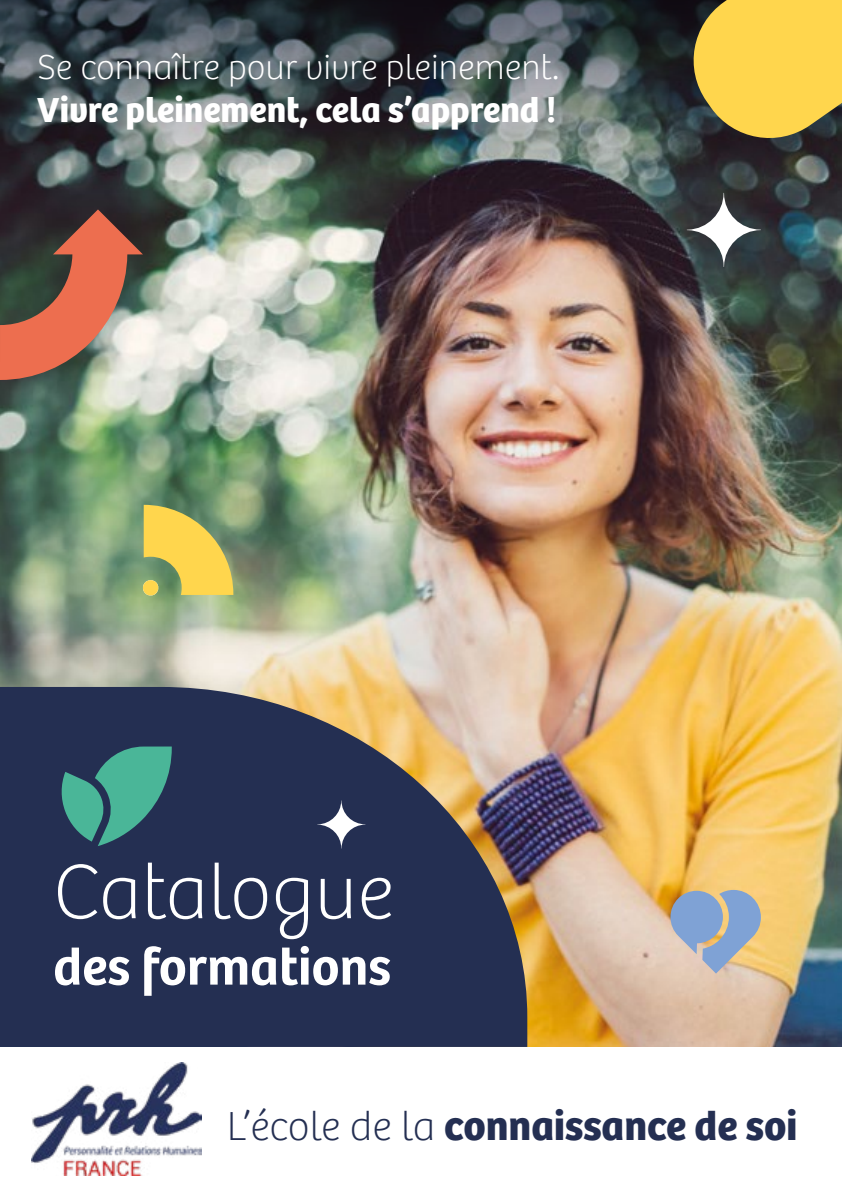
<style>
.page{position:relative;width:842px;height:1191px;background:#fff}
.page>*{position:absolute;margin:0;border:0;box-sizing:border-box;transform-origin:0 0}
.t1{font:100 80px "Bree";color:#fff}
.t2{font:600 53.2px "Bree";color:#fff}
.t3{font:700 42px "Bree";color:#242f52}
.t4{font:100 36px "Bree";color:#fff}
.t5{font:700 36px "Bree";color:#fff}
.s1{font-weight:100}
</style>
<div class="page">
<img style="left:0;top:322px;width:842px;height:725px">
<img style="left:0;top:0;width:842px;height:322px">
<img style="left:32px;top:1062px;width:170px;height:113px">
<svg style="left:0;top:209px;width:143px;height:171px;background:#976553"></svg>
<svg style="left:143px;top:505px;width:90px;height:90px;background:#ccbd58"></svg>
<svg style="left:684px;top:0;width:158px;height:148px;background:#c9ab45"></svg>
<svg style="left:687px;top:193px;width:74px;height:74px"></svg>
<svg style="left:670px;top:890px;width:91px;height:83px;background:#a9b0ba"></svg>
<svg style="left:0;top:687px;width:527px;height:360px;background:#3d4159"></svg>
<svg style="left:60px;top:746px;width:112px;height:100px;background:#397d7a"></svg>
<svg style="left:317px;top:800px;width:48px;height:48px"></svg>
<p class="t4" style="left:37px;top:41px;width:524px">Se connaître pour vivre pleinement.</p>
<p class="t5" style="left:37px;top:81px;width:520px">Vivre pleinement, cela s’apprend !</p>
<h1 class="t1" style="left:53px;top:834px;width:343px">Catalogue</h1>
<h2 class="t2" style="left:53px;top:925px;width:339px">des formations</h2>
<p class="t3" style="left:227px;top:1092px;width:572px"><span class="s1">L’école de la</span> connaissance de soi</p>
</div>
